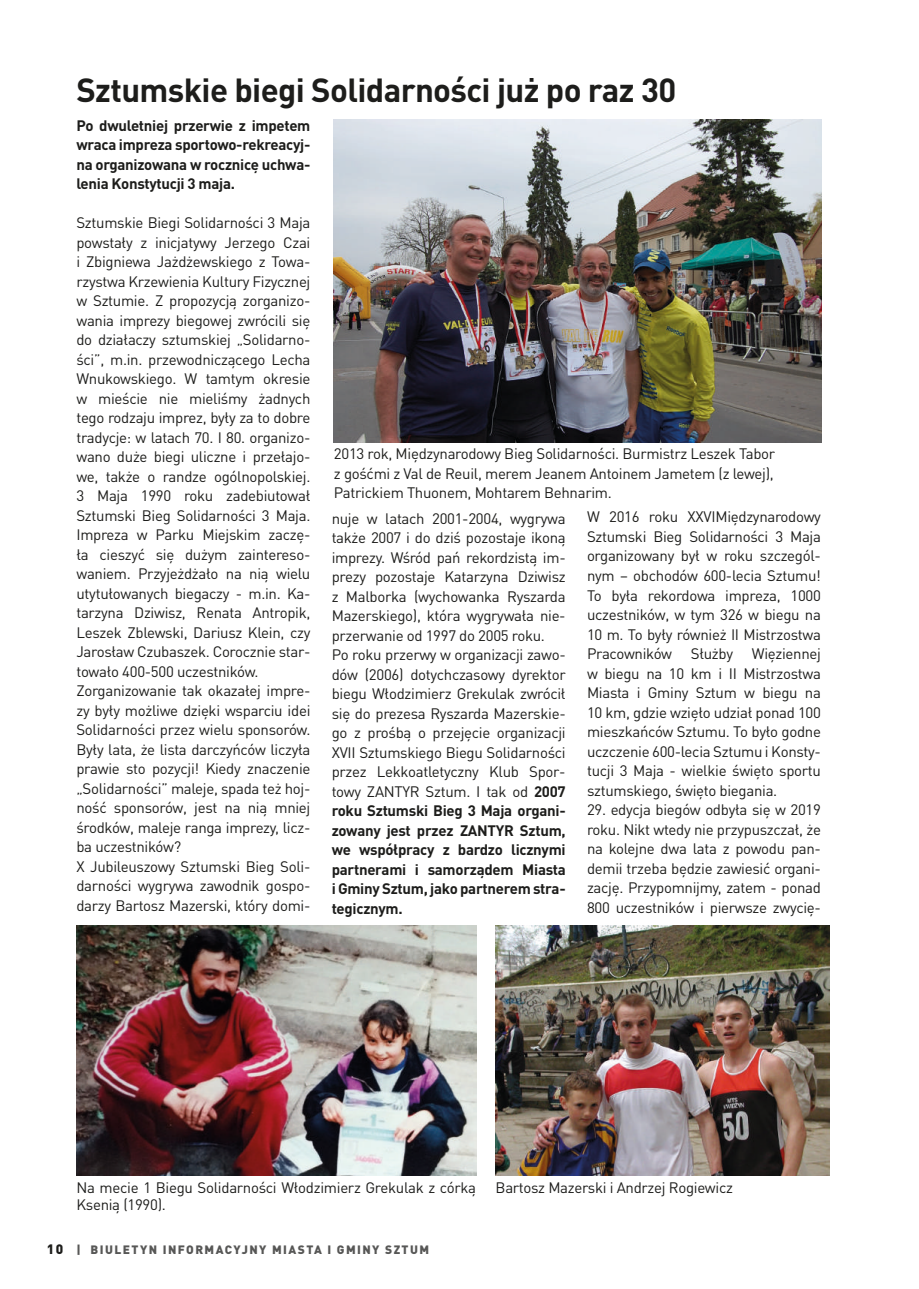
<style>
.page{position:relative;width:919px;height:1289px;background:#fff}
.page>*{position:absolute;margin:0;border:0;box-sizing:border-box;transform-origin:0 0}
.t1{font:700 33px "DIN Pro";letter-spacing:-.02em;color:#1d1d1b}
.t2{font:15px/19.5px "DIN Pro";letter-spacing:-.02em;color:#1d1d1b}
.t3{font:700 15px/19.5px "DIN Pro";letter-spacing:-.02em;color:#1d1d1b;text-align:justify}
.t4{font:900 12px "DIN Pro";letter-spacing:.12em;color:#575756}
.s1{font-weight:700}
.s2{font-size:13.5px;color:#1d1d1b}
</style>
<div class="page">
<img style="left:334px;top:119px;width:487px;height:324px">
<img style="left:495px;top:925px;width:334px;height:250px">
<img style="left:76px;top:925px;width:400px;height:250px">
<h1 class="t1" style="left:76px;top:68px;width:601px">Sztumskie biegi Solidarności już po raz 30</h1>
<p class="t3" style="left:76px;top:115px;width:235px">Po dwuletniej przerwie z impetem wraca impreza sportowo-rekreacyj&shy;na organizowana w rocznicę uchwa&shy;lenia Konstytucji 3 maja.</p>
<p class="t2" style="left:76px;top:212px;width:235px">Sztumskie Biegi Solidarności 3 Maja powstały z inicjatywy Jerzego Czai i Zbigniewa Jażdżewskiego z Towa&shy;rzystwa Krzewienia Kultury Fizycznej w Sztumie. Z propozycją zorganizo&shy;wania imprezy biegowej zwrócili się do działaczy sztumskiej „Solidarno&shy;ści”, m.in. przewodniczącego Lecha Wnukowskiego. W tamtym okresie w mieście nie mieliśmy żadnych tego rodzaju imprez, były za to dobre tradycje: w latach 70. I 80. organizo&shy;wano duże biegi uliczne i przełajo&shy;we, także o randze ogólnopolskiej.<br>3 Maja 1990 roku zadebiutował Sztumski Bieg Solidarności 3 Maja.<br>Impreza w Parku Miejskim zaczę&shy;ła cieszyć się dużym zaintereso&shy;waniem. Przyjeżdżało na nią wielu utytułowanych biegaczy - m.in. Ka&shy;tarzyna Dziwisz, Renata Antropik, Leszek Zblewski, Dariusz Klein, czy Jarosław Czubaszek. Corocznie star&shy;towało 400-500 uczestników.<br>Zorganizowanie tak okazałej impre&shy;zy były możliwe dzięki wsparciu idei Solidarności przez wielu sponsorów.<br>Były lata, że lista darczyńców liczyła prawie sto pozycji! Kiedy znaczenie „Solidarności” maleje, spada też hoj&shy;ność sponsorów, jest na nią mniej środków, maleje ranga imprezy, licz&shy;ba uczestników?<br>X Jubileuszowy Sztumski Bieg Soli&shy;darności wygrywa zawodnik gospo&shy;darzy Bartosz Mazerski, który domi-</p>
<p class="t2" style="left:334px;top:443px;width:442px;text-align:justify">2013 rok, Międzynarodowy Bieg Solidarności. Burmistrz Leszek Tabor z gośćmi z Val de Reuil, merem Jeanem Antoinem Jametem (z lewej), Patrickiem Thuonem, Mohtarem Behnarim.</p>
<p class="t2" style="left:332px;top:508px;width:235px">nuje w latach 2001-2004, wygrywa także 2007 i do dziś pozostaje ikoną imprezy. Wśród pań rekordzistą im&shy;prezy pozostaje Katarzyna Dziwisz z Malborka (wychowanka Ryszarda Mazerskiego), która wygrywała nie&shy;przerwanie od 1997 do 2005 roku.<br>Po roku przerwy w organizacji zawo&shy;dów (2006) dotychczasowy dyrektor biegu Włodzimierz Grekulak zwrócił się do prezesa Ryszarda Mazerskie&shy;go z prośbą o przejęcie organizacji XVII Sztumskiego Biegu Solidarności przez Lekkoatletyczny Klub Spor&shy;towy ZANTYR Sztum. I tak od <span class="s1">2007 roku Sztumski Bieg 3 Maja organi&shy;zowany jest przez ZANTYR Sztum, we współpracy z bardzo licznymi partnerami i samorządem Miasta i Gminy Sztum, jako partnerem stra&shy;tegicznym.</span></p>
<p class="t2" style="left:587px;top:506px;width:235px;text-align:justify">W 2016 roku XXVIMiędzynarodowy Sztumski Bieg Solidarności 3 Maja organizowany był w roku szczegól&shy;nym – obchodów 600-lecia Sztumu!<br>To była rekordowa impreza, 1000 uczestników, w tym 326 w biegu na 10 m. To były również II Mistrzostwa Pracowników Służby Więziennej w biegu na 10 km i II Mistrzostwa Miasta i Gminy Sztum w biegu na 10 km, gdzie wzięło udział ponad 100 mieszkańców Sztumu. To było godne uczczenie 600-lecia Sztumu i Konsty&shy;tucji 3 Maja - wielkie święto sportu sztumskiego, święto biegania.</p>
<p class="t2" style="left:587px;top:799px;width:235px;text-align:justify">29. edycja biegów odbyła się w 2019 roku. Nikt wtedy nie przypuszczał, że na kolejne dwa lata z powodu pan&shy;demii trzeba będzie zawiesić organi&shy;zację. Przypomnijmy, zatem - ponad 800 uczestników i pierwsze zwycię-</p>
<p class="t2" style="left:76px;top:1178px;width:401px;line-height:16.5px">Na mecie 1 Biegu Solidarności Włodzimierz Grekulak z córką<br>Ksenią (1990).</p>
<p class="t2" style="left:495px;top:1177px;width:239px">Bartosz Mazerski i Andrzej Rogiewicz</p>
<p class="t4" style="left:47px;top:1241px;width:384px"><span class="s2">10</span> | BIULETYN INFORMACYJNY MIASTA I GMINY SZTUM</p>
</div>
